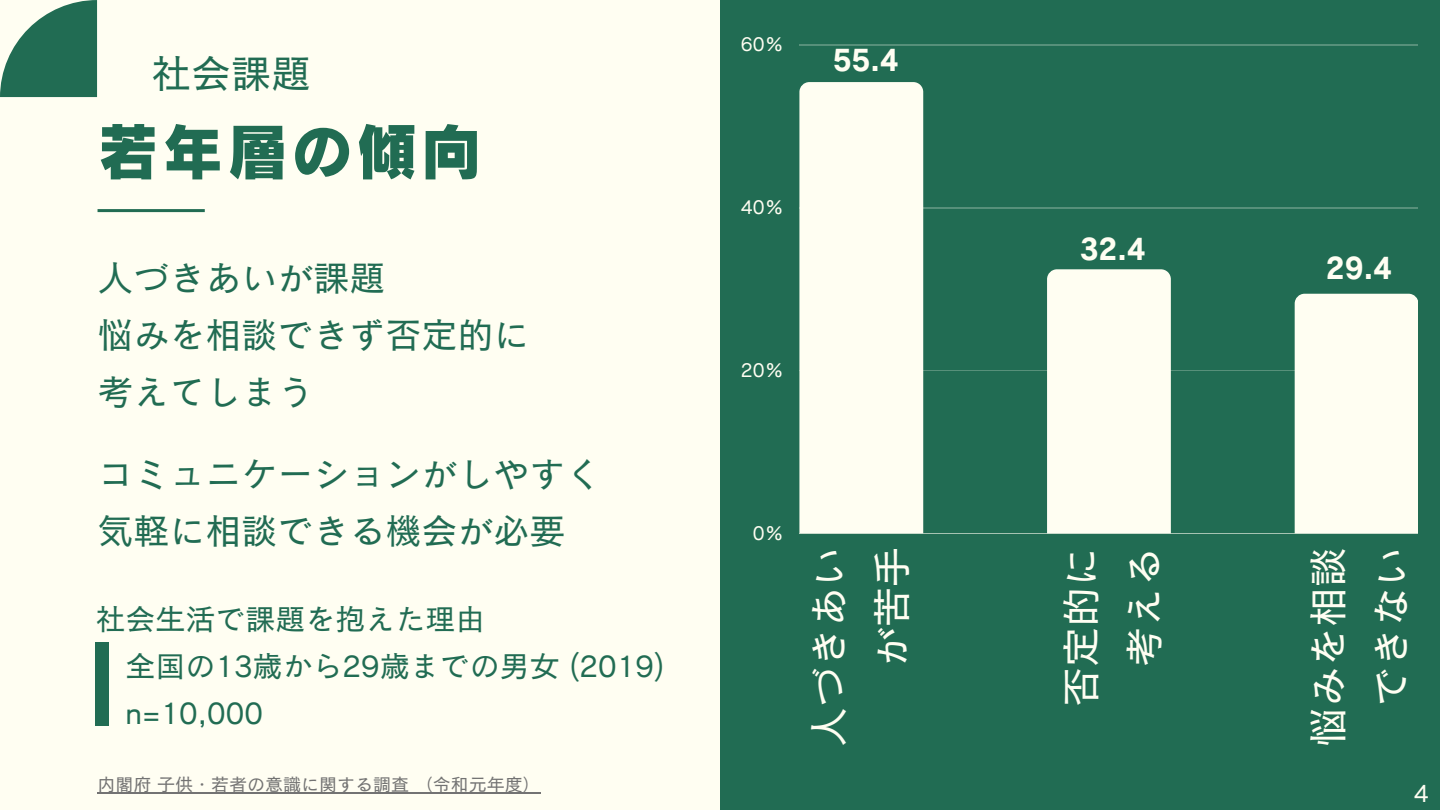
<style>
.page{position:relative;width:1440px;height:810px;background:#216c53}
.page>*{position:absolute;margin:0;border:0;box-sizing:border-box;transform-origin:0 0}
.t1{font:61.6px "Canva Rodin Pro N EB";letter-spacing:.05em;color:#216c53}
.t2{font:40px/63px "Canva Cezanne Pro N M";color:#fffef2;text-align:right}
.t3{font:40px "Canva Cezanne Pro N M";color:#216c53}
.t4{font:36px/57px "Canva Cezanne Pro N M";color:#216c53}
.t5{font:30px/47.2px "Canva Cezanne Pro N M";color:#216c53}
.t6{font:30px "Canva Cezanne Pro N B";color:#fffef2}
.t7{font:24px "Canva Cezanne Pro N M";color:#fffef2}
.t8{font:19.2px "Canva Cezanne Pro N M";color:#fffef2}
.t9{font:18px "Canva Cezanne Pro N M";color:#737373}
</style>
<div class="page">
<div style="left:0;top:0;width:720px;height:810px;background:#fffef2"></div>
<hr style="left:98px;top:209px;width:107px;height:3px;background:#216c53">
<svg style="left:0;top:0;width:98px;height:98px"></svg>
<hr style="left:799px;top:45px;width:619px;height:1px;background:#fffef2">
<hr style="left:799px;top:207px;width:619px;height:1px;background:#fffef2">
<hr style="left:799px;top:370px;width:619px;height:1px;background:#fffef2">
<hr style="left:799px;top:533px;width:619px;height:1px;background:#fffef2">
<div style="left:799px;top:82px;width:124px;height:451px;background:#fffef2"></div>
<div style="left:1047px;top:269px;width:124px;height:264px;background:#fffef2"></div>
<div style="left:1295px;top:294px;width:123px;height:239px;background:#fffef2"></div>
<div style="left:95px;top:642px;width:14px;height:83px;background:#216c53"></div>
<hr style="left:98px;top:792px;width:443px;height:2px;background:#737373">
<p class="t3" style="left:151px;top:53px;width:161px">社会課題</p>
<h1 class="t1" style="left:98px;top:121px;width:386px">若年層の傾向</h1>
<p class="t4" style="left:98px;top:249px;width:434px">人づきあいが課題<br>悩みを相談できず否定的に考えてしまう</p>
<p class="t4" style="left:98px;top:444px;width:506px">コミュニケーションがしやすく気軽に相談できる機会が必要</p>
<p class="t5" style="left:125px;top:595px;width:541px;text-indent:-30px">社会生活で課題を抱えた理由<br>全国の13歳から29歳までの男女 (2019) n=10,000</p>
<p class="t9" style="left:98px;top:775px;width:445px">内閣府子供・若者の意識に関する調査（令和元年度）</p>
<p class="t8" style="left:741px;top:34px;width:44px">60%</p>
<p class="t8" style="left:741px;top:197px;width:44px">40%</p>
<p class="t6" style="left:833px;top:45px;width:68px">55.4</p>
<p class="t8" style="left:741px;top:360px;width:44px">20%</p>
<p class="t6" style="left:1080px;top:233px;width:68px">32.4</p>
<p class="t6" style="left:1326px;top:252px;width:68px">29.4</p>
<p class="t8" style="left:753px;top:523px;width:33px">0%</p>
<p class="t2" style="left:797px;top:747px;width:201px;rotate:-90deg">人づきあいが苦手</p>
<p class="t2" style="left:1049px;top:707px;width:161px;rotate:-90deg">否定的に考える</p>
<p class="t2" style="left:1296px;top:747px;width:201px;rotate:-90deg">悩みを相談できない</p>
<p class="t7" style="left:1414px;top:781px;width:16px">4</p>
</div>
